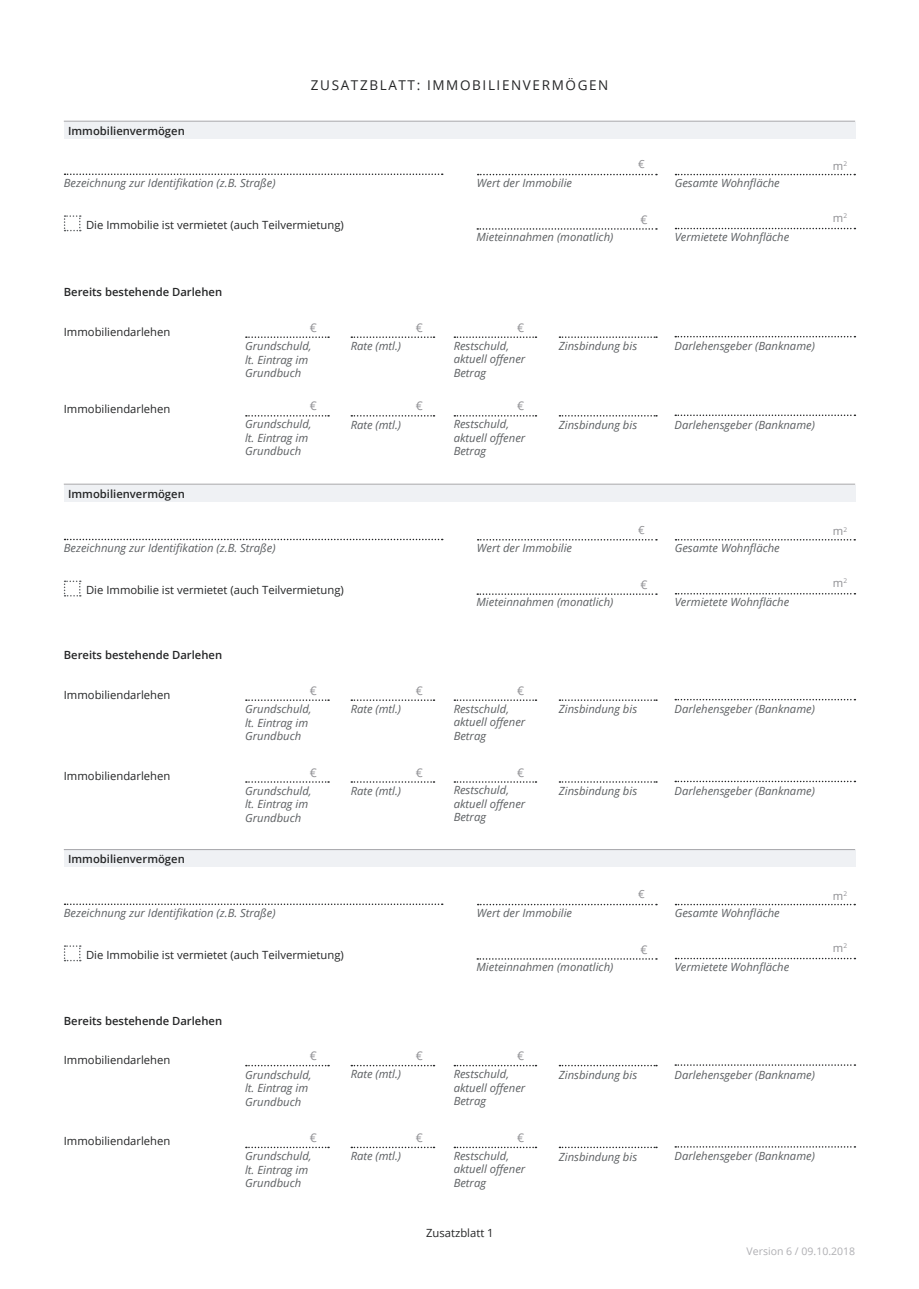
<style>
.page{position:relative;width:919px;height:1289px;background:#fff}
.page>*{position:absolute;margin:0;border:0;box-sizing:border-box;transform-origin:0 0}
.t1{font:13.5px "Open Sans";letter-spacing:.12em;color:#252627}
.t2{font:12px "Open Sans";color:#909094}
.t3{font:12px "Open Sans";color:#252627}
.t4{font:italic 11.25px/13.5px "Open Sans";color:#5c5f62}
.t5{font:11.25px "Open Sans";color:#252627}
.t6{font:600 11.25px "Open Sans";color:#252627}
.t7{font:11.25px "Open Sans";color:#909094}
.t8{font:10.5px "Open Sans";color:#afafb3}
</style>
<div class="page">
<svg style="left:477px;top:174px;width:180px;height:1px"></svg>
<svg style="left:675px;top:174px;width:180px;height:1px"></svg>
<svg style="left:65px;top:173px;width:377px;height:2px"></svg>
<div style="left:64px;top:122px;width:791px;height:17px;background:#eff1f4"></div>
<div style="left:64px;top:485px;width:791px;height:16px;background:#eff1f4"></div>
<div style="left:64px;top:850px;width:791px;height:17px;background:#eff1f4"></div>
<hr style="left:64px;top:121px;width:791px;height:1px;background:#a4a4a8">
<hr style="left:64px;top:484px;width:791px;height:1px;background:#a4a4a8">
<hr style="left:64px;top:849px;width:791px;height:1px;background:#a4a4a8">
<svg style="left:477px;top:228px;width:180px;height:2px"></svg>
<svg style="left:675px;top:228px;width:180px;height:1px"></svg>
<svg style="left:64px;top:215px;width:17px;height:16px"></svg>
<svg style="left:559px;top:336px;width:98px;height:2px"></svg>
<svg style="left:559px;top:699px;width:98px;height:2px"></svg>
<svg style="left:559px;top:1064px;width:98px;height:2px"></svg>
<svg style="left:559px;top:415px;width:98px;height:1px"></svg>
<svg style="left:559px;top:781px;width:98px;height:1px"></svg>
<svg style="left:559px;top:1146px;width:98px;height:2px"></svg>
<svg style="left:675px;top:336px;width:180px;height:1px"></svg>
<svg style="left:675px;top:699px;width:180px;height:1px"></svg>
<svg style="left:675px;top:1064px;width:180px;height:1px"></svg>
<svg style="left:675px;top:414px;width:180px;height:2px"></svg>
<svg style="left:675px;top:780px;width:180px;height:2px"></svg>
<svg style="left:675px;top:1146px;width:180px;height:1px"></svg>
<svg style="left:351px;top:336px;width:83px;height:2px"></svg>
<svg style="left:351px;top:699px;width:83px;height:2px"></svg>
<svg style="left:351px;top:1064px;width:83px;height:2px"></svg>
<svg style="left:351px;top:415px;width:83px;height:1px"></svg>
<svg style="left:351px;top:781px;width:83px;height:1px"></svg>
<svg style="left:351px;top:1146px;width:83px;height:2px"></svg>
<svg style="left:246px;top:336px;width:83px;height:2px"></svg>
<svg style="left:246px;top:699px;width:83px;height:2px"></svg>
<svg style="left:246px;top:1064px;width:83px;height:2px"></svg>
<svg style="left:246px;top:415px;width:83px;height:1px"></svg>
<svg style="left:246px;top:781px;width:83px;height:1px"></svg>
<svg style="left:246px;top:1146px;width:83px;height:2px"></svg>
<svg style="left:454px;top:336px;width:82px;height:2px"></svg>
<svg style="left:454px;top:699px;width:82px;height:2px"></svg>
<svg style="left:454px;top:1064px;width:82px;height:2px"></svg>
<svg style="left:454px;top:415px;width:82px;height:1px"></svg>
<svg style="left:454px;top:781px;width:82px;height:1px"></svg>
<svg style="left:454px;top:1146px;width:82px;height:2px"></svg>
<svg style="left:477px;top:539px;width:180px;height:1px"></svg>
<svg style="left:675px;top:539px;width:180px;height:1px"></svg>
<svg style="left:65px;top:538px;width:377px;height:2px"></svg>
<svg style="left:477px;top:593px;width:180px;height:2px"></svg>
<svg style="left:675px;top:593px;width:180px;height:1px"></svg>
<svg style="left:64px;top:580px;width:17px;height:16px"></svg>
<svg style="left:477px;top:903px;width:180px;height:2px"></svg>
<svg style="left:675px;top:903px;width:180px;height:2px"></svg>
<svg style="left:65px;top:903px;width:377px;height:2px"></svg>
<svg style="left:477px;top:958px;width:180px;height:1px"></svg>
<svg style="left:675px;top:957px;width:180px;height:2px"></svg>
<svg style="left:64px;top:945px;width:17px;height:16px"></svg>
<p class="t6" style="left:68px;top:123px;width:118px">Immobilienvermögen</p>
<p class="t1" style="left:311px;top:76px;width:299px">ZUSATZBLATT: IMMOBILIENVERMÖGEN</p>
<p class="t7" style="left:638px;top:157px;width:8px">€</p>
<p class="t4" style="left:64px;top:176px;width:213px">Bezeichnung zur Identifikation (z.B. Straße)</p>
<p class="t4" style="left:477px;top:176px;width:97px">Wert der Immobilie</p>
<p class="t4" style="left:674px;top:176px;width:106px">Gesamte Wohnfläche</p>
<p class="t5" style="left:86px;top:217px;width:259px">Die Immobilie ist vermietet (auch Teilvermietung)</p>
<p class="t2" style="left:640px;top:211px;width:9px">€</p>
<p class="t4" style="left:476px;top:230px;width:138px">Mieteinnahmen (monatlich)</p>
<p class="t4" style="left:674px;top:230px;width:116px">Vermietete Wohnfläche</p>
<p class="t6" style="left:64px;top:284px;width:160px">Bereits bestehende Darlehen</p>
<p class="t5" style="left:64px;top:324px;width:108px">Immobiliendarlehen</p>
<p class="t2" style="left:310px;top:319px;width:9px">€</p>
<p class="t2" style="left:416px;top:319px;width:9px">€</p>
<p class="t2" style="left:517px;top:319px;width:9px">€</p>
<p class="t4" style="left:245px;top:339px;width:68px">Grundschuld, lt. Eintrag im<br>Grundbuch</p>
<p class="t4" style="left:350px;top:339px;width:52px">Rate (mtl.)</p>
<p class="t4" style="left:453px;top:339px;width:73px">Restschuld, aktuell offener<br>Betrag</p>
<p class="t4" style="left:559px;top:339px;width:80px">Zinsbindung bis</p>
<p class="t4" style="left:674px;top:339px;width:142px">Darlehensgeber (Bankname)</p>
<p class="t5" style="left:64px;top:401px;width:108px">Immobiliendarlehen</p>
<p class="t2" style="left:310px;top:398px;width:9px">€</p>
<p class="t2" style="left:416px;top:398px;width:9px">€</p>
<p class="t2" style="left:517px;top:398px;width:9px">€</p>
<p class="t4" style="left:245px;top:417px;width:68px">Grundschuld, lt. Eintrag im<br>Grundbuch</p>
<p class="t4" style="left:350px;top:417px;width:52px">Rate (mtl.)</p>
<p class="t4" style="left:453px;top:417px;width:73px">Restschuld, aktuell offener<br>Betrag</p>
<p class="t4" style="left:559px;top:418px;width:80px">Zinsbindung bis</p>
<p class="t4" style="left:674px;top:417px;width:142px">Darlehensgeber (Bankname)</p>
<p class="t6" style="left:68px;top:485px;width:118px">Immobilienvermögen</p>
<p class="t7" style="left:638px;top:522px;width:8px">€</p>
<p class="t4" style="left:64px;top:541px;width:213px">Bezeichnung zur Identifikation (z.B. Straße)</p>
<p class="t4" style="left:477px;top:541px;width:97px">Wert der Immobilie</p>
<p class="t4" style="left:674px;top:541px;width:106px">Gesamte Wohnfläche</p>
<p class="t5" style="left:86px;top:582px;width:259px">Die Immobilie ist vermietet (auch Teilvermietung)</p>
<p class="t2" style="left:640px;top:576px;width:9px">€</p>
<p class="t4" style="left:476px;top:595px;width:138px">Mieteinnahmen (monatlich)</p>
<p class="t4" style="left:674px;top:595px;width:116px">Vermietete Wohnfläche</p>
<p class="t6" style="left:64px;top:647px;width:160px">Bereits bestehende Darlehen</p>
<p class="t5" style="left:64px;top:687px;width:108px">Immobiliendarlehen</p>
<p class="t2" style="left:310px;top:682px;width:9px">€</p>
<p class="t2" style="left:416px;top:682px;width:9px">€</p>
<p class="t2" style="left:517px;top:682px;width:9px">€</p>
<p class="t4" style="left:245px;top:702px;width:68px">Grundschuld, lt. Eintrag im<br>Grundbuch</p>
<p class="t4" style="left:350px;top:702px;width:52px">Rate (mtl.)</p>
<p class="t4" style="left:453px;top:701px;width:73px">Restschuld, aktuell offener<br>Betrag</p>
<p class="t4" style="left:559px;top:702px;width:80px">Zinsbindung bis</p>
<p class="t4" style="left:674px;top:702px;width:142px">Darlehensgeber (Bankname)</p>
<p class="t5" style="left:64px;top:767px;width:108px">Immobiliendarlehen</p>
<p class="t2" style="left:310px;top:764px;width:9px">€</p>
<p class="t2" style="left:416px;top:764px;width:9px">€</p>
<p class="t2" style="left:517px;top:764px;width:9px">€</p>
<p class="t4" style="left:245px;top:783px;width:68px">Grundschuld, lt. Eintrag im<br>Grundbuch</p>
<p class="t4" style="left:350px;top:783px;width:52px">Rate (mtl.)</p>
<p class="t4" style="left:453px;top:783px;width:73px">Restschuld, aktuell offener<br>Betrag</p>
<p class="t4" style="left:559px;top:784px;width:80px">Zinsbindung bis</p>
<p class="t4" style="left:674px;top:783px;width:142px">Darlehensgeber (Bankname)</p>
<p class="t6" style="left:68px;top:851px;width:118px">Immobilienvermögen</p>
<p class="t7" style="left:638px;top:886px;width:8px">€</p>
<p class="t4" style="left:64px;top:905px;width:213px">Bezeichnung zur Identifikation (z.B. Straße)</p>
<p class="t4" style="left:477px;top:905px;width:97px">Wert der Immobilie</p>
<p class="t4" style="left:674px;top:906px;width:106px">Gesamte Wohnfläche</p>
<p class="t5" style="left:86px;top:946px;width:259px">Die Immobilie ist vermietet (auch Teilvermietung)</p>
<p class="t2" style="left:640px;top:941px;width:9px">€</p>
<p class="t4" style="left:476px;top:959px;width:138px">Mieteinnahmen (monatlich)</p>
<p class="t4" style="left:674px;top:959px;width:116px">Vermietete Wohnfläche</p>
<p class="t6" style="left:64px;top:1012px;width:160px">Bereits bestehende Darlehen</p>
<p class="t5" style="left:64px;top:1052px;width:108px">Immobiliendarlehen</p>
<p class="t5" style="left:64px;top:1133px;width:108px">Immobiliendarlehen</p>
<p class="t2" style="left:310px;top:1047px;width:9px">€</p>
<p class="t4" style="left:245px;top:1067px;width:68px">Grundschuld, lt. Eintrag im<br>Grundbuch</p>
<p class="t2" style="left:310px;top:1129px;width:9px">€</p>
<p class="t4" style="left:245px;top:1148px;width:68px">Grundschuld, lt. Eintrag im<br>Grundbuch</p>
<p class="t4" style="left:350px;top:1067px;width:52px">Rate (mtl.)</p>
<p class="t2" style="left:416px;top:1047px;width:9px">€</p>
<p class="t4" style="left:350px;top:1149px;width:52px">Rate (mtl.)</p>
<p class="t2" style="left:416px;top:1129px;width:9px">€</p>
<p class="t2" style="left:517px;top:1047px;width:9px">€</p>
<p class="t4" style="left:453px;top:1067px;width:73px">Restschuld, aktuell offener<br>Betrag</p>
<p class="t2" style="left:517px;top:1129px;width:9px">€</p>
<p class="t4" style="left:453px;top:1148px;width:73px">Restschuld, aktuell offener<br>Betrag</p>
<p class="t5" style="left:426px;top:1225px;width:69px">Zusatzblatt 1</p>
<p class="t3" style="left:456px;top:1224px;width:8px">7</p>
<p class="t4" style="left:559px;top:1067px;width:80px">Zinsbindung bis</p>
<p class="t4" style="left:559px;top:1149px;width:80px">Zinsbindung bis</p>
<p class="t4" style="left:674px;top:1067px;width:142px">Darlehensgeber (Bankname)</p>
<p class="t4" style="left:674px;top:1149px;width:142px">Darlehensgeber (Bankname)</p>
<p class="t7" style="left:832px;top:158px;width:16px">m<sup>2</sup></p>
<p class="t7" style="left:832px;top:210px;width:16px">m<sup>2</sup></p>
<p class="t7" style="left:832px;top:523px;width:16px">m<sup>2</sup></p>
<p class="t7" style="left:832px;top:575px;width:16px">m<sup>2</sup></p>
<p class="t7" style="left:832px;top:888px;width:16px">m<sup>2</sup></p>
<p class="t7" style="left:832px;top:940px;width:16px">m<sup>2</sup></p>
<p class="t8" style="left:746px;top:1243px;width:110px">Version 6 / 09.10.2018</p>
</div>
